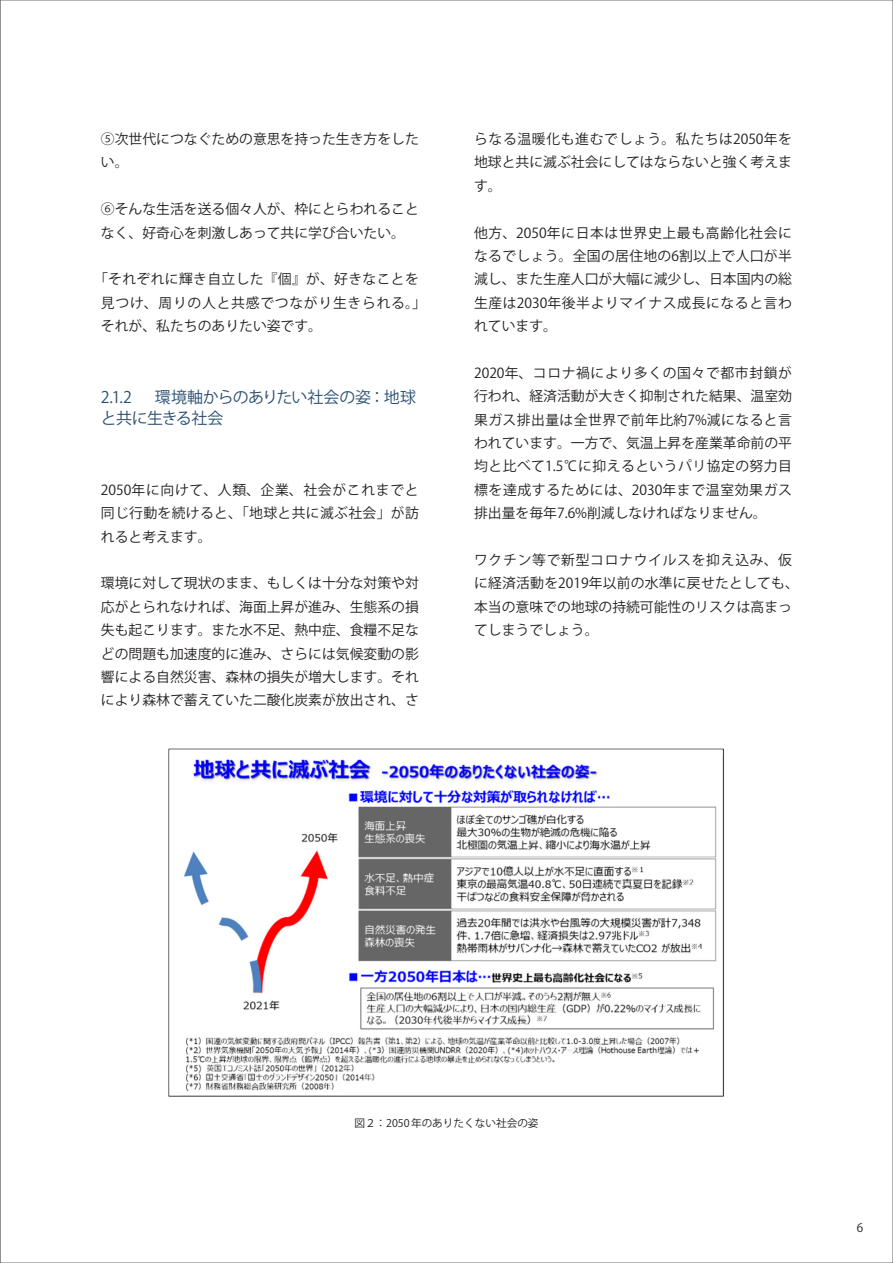
<style>
.page{position:relative;width:893px;height:1263px;background:#fff}
.page>*{position:absolute;margin:0;border:0;box-sizing:border-box;transform-origin:0 0}
.見出しA_2L{font:15.9px/21.3px "Koz Go Pr 6 N";letter-spacing:-.025em;color:#2a4f72}
.本文_13Q{font:13.8px/23.4px "Koz Go Pr 6 N";color:#231f20;text-align:justify}
.本文_13Q-2{font:13.8px/23.4px "Koz Go Pr 6 N";letter-spacing:.025em;color:#231f20}
.t1{font:11.7px "Koz Go Pr 6 N";color:#231f20}
.キャプション{font:10.65px "Koz Go Pr 6 N";color:#231f20}
</style>
<div class="page">
<img style="left:168px;top:748px;width:556px;height:349px">
<p class="本文_13Q" style="left:101px;top:128px;width:319px">⑤次世代につなぐための意思を持った生き方をしたい。</p>
<p class="本文_13Q" style="left:101px;top:198px;width:319px">⑥そんな生活を送る個々人が、枠にとらわれることなく、好奇心を刺激しあって共に学び合いたい。　</p>
<p class="本文_13Q-2" style="left:101px;top:268px;width:326px;text-indent:-7px">「それぞれに輝き自立した『個』が、好きなことを見つけ、周りの人と共感でつながり生きられる。」それが、私たちのありたい姿です。</p>
<p class="見出しA_2L" style="left:101px;top:387px;width:317px;text-indent:54px">環境軸からのありたい社会の姿：地球と共に生きる社会</p>
<p class="見出しA_2L" style="left:101px;top:387px;width:32px">2.1.2</p>
<p class="本文_13Q" style="left:101px;top:478px;width:319px">2050年に向けて、人類、企業、社会がこれまでと同じ行動を続けると、「地球と共に滅ぶ社会」が訪れると考えます。</p>
<p class="本文_13Q" style="left:101px;top:572px;width:319px">環境に対して現状のまま、もしくは十分な対策や対応がとられなければ、海面上昇が進み、生態系の損失も起こります。また水不足、熱中症、食糧不足などの問題も加速度的に進み、さらには気候変動の影響による自然災害、森林の損失が増大します。それにより森林で蓄えていた二酸化炭素が放出され、さ</p>
<p class="本文_13Q" style="left:474px;top:128px;width:319px">らなる温暖化も進むでしょう。私たちは2050年を地球と共に滅ぶ社会にしてはならないと強く考えます。</p>
<p class="本文_13Q" style="left:474px;top:221px;width:319px">他方、2050年に日本は世界史上最も高齢化社会になるでしょう。全国の居住地の6割以上で人口が半減し、また生産人口が大幅に減少し、日本国内の総生産は2030年後半よりマイナス成長になると言われています。</p>
<p class="本文_13Q" style="left:474px;top:361px;width:319px">2020年、コロナ禍により多くの国々で都市封鎖が行われ、経済活動が大きく抑制された結果、温室効果ガス排出量は全世界で前年比約7%減になると言われています。一方で、気温上昇を産業革命前の平均と比べて1.5℃に抑えるというパリ協定の努力目標を達成するためには、2030年まで温室効果ガス排出量を毎年7.6%削減しなければなりません。</p>
<p class="本文_13Q" style="left:474px;top:548px;width:326px;text-align:left">ワクチン等で新型コロナウイルスを抑え込み、仮に経済活動を2019年以前の水準に戻せたとしても、本当の意味での地球の持続可能性のリスクは高まってしまうでしょう。</p>
<p class="キャプション" style="left:354px;top:1117px;width:186px">図２：2050 年のありたくない社会の姿</p>
<p class="t1" style="left:857px;top:1221px;width:8px">6</p>
</div>
